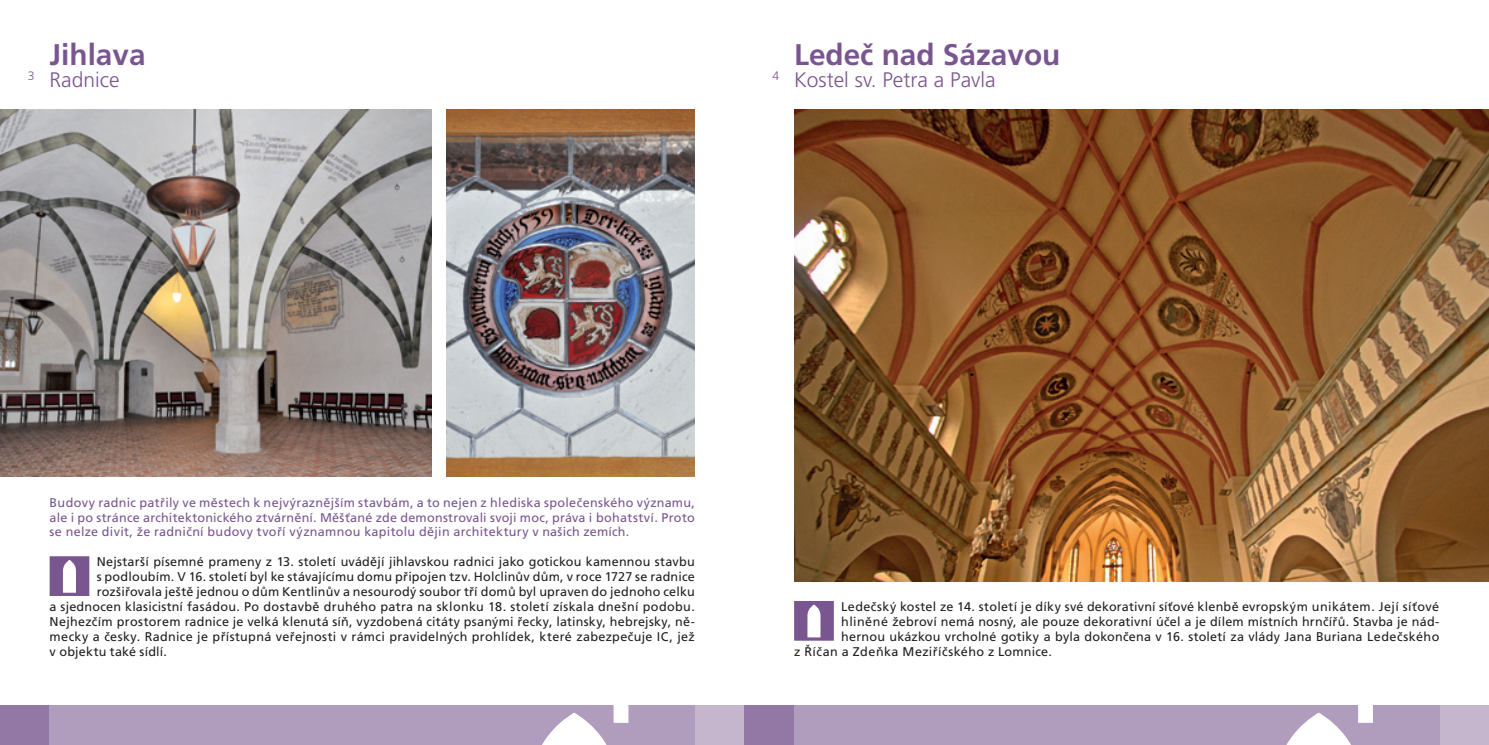
<style>
.page{position:relative;width:1489px;height:745px;background:#fff}
.page>*{position:absolute;margin:0;border:0;box-sizing:border-box;transform-origin:0 0}
.t1{font:700 29.75px "Frutiger CE";color:#7a5690}
.t2{font:300 21px "Frutiger CE";color:#7a5690}
.Text{font:12.6px "Frutiger CE";letter-spacing:.02em;color:#231f20}
.Text-2{font:12.6px/14.9px "Frutiger CE";letter-spacing:.025em;color:#7a5690;text-align:justify}
.t3{font:300 12.25px "Frutiger CE";color:#7a5690}
</style>
<div class="page">
<div style="left:1439px;top:704px;width:49px;height:40px;background:#c5b6ce"></div>
<div style="left:694px;top:704px;width:50px;height:40px;background:#c5b6ce"></div>
<div style="left:744px;top:704px;width:50px;height:40px;background:#9377a4"></div>
<div style="left:0;top:704px;width:50px;height:40px;background:#9377a4"></div>
<div style="left:794px;top:704px;width:645px;height:40px;background:#b09cbd"></div>
<div style="left:50px;top:704px;width:644px;height:40px;background:#b09cbd"></div>
<svg style="left:1275px;top:704px;width:97px;height:40px"></svg>
<svg style="left:531px;top:704px;width:97px;height:40px"></svg>
<img style="left:0;top:109px;width:432px;height:367px">
<img style="left:446px;top:109px;width:248px;height:367px">
<img style="left:794px;top:109px;width:694px;height:471px">
<svg style="left:50px;top:556px;width:39px;height:39px"></svg>
<svg style="left:794px;top:601px;width:39px;height:39px"></svg>
<p class="t3" style="left:28px;top:69px;width:8px">3</p>
<p class="t1" style="left:50px;top:36px;width:97px">Jihlava</p>
<p class="t2" style="left:50px;top:67px;width:72px">Radnice</p>
<p class="t3" style="left:772px;top:69px;width:8px">4</p>
<p class="t1" style="left:794px;top:36px;width:268px">Ledeč nad Sázavou</p>
<p class="t2" style="left:794px;top:67px;width:203px">Kostel sv. Petra a Pavla</p>
<p class="Text-2" style="left:50px;top:495px;width:646px">Budovy radnic patřily ve městech k nejvýraznějším stavbám, a to nejen z hlediska společenského významu, ale i po stránce architektonického ztvárnění. Měšťané zde demonstrovali svoji moc, práva i bohatství. Proto se nelze divit, že radniční budovy tvoří významnou kapitolu dějin architektury v našich zemích.</p>
<p class="Text" style="left:97px;top:554px;width:599px">Nejstarší písemné prameny z 13. století uvádějí jihlavskou radnici jako gotickou kamennou stavbu</p>
<p class="Text" style="left:97px;top:569px;width:599px">s podloubím. V 16. století byl ke stávajícímu domu připojen tzv. Holclinův dům, v roce 1727 se radnice</p>
<p class="Text" style="left:97px;top:584px;width:599px">rozšiřovala ještě jednou o dům Kentlinův a nesourodý soubor tří domů byl upraven do jednoho celku</p>
<p class="Text" style="left:50px;top:598px;width:646px">a sjednocen klasicistní fasádou. Po dostavbě druhého patra na sklonku 18. století získala dnešní podobu.</p>
<p class="Text" style="left:50px;top:613px;width:646px">Nejhezčím prostorem radnice je velká klenutá síň, vyzdobená citáty psanými řecky, latinsky, hebrejsky, ně-</p>
<p class="Text" style="left:50px;top:628px;width:646px">mecky a česky. Radnice je přístupná veřejnosti v rámci pravidelných prohlídek, které zabezpečuje IC, jež</p>
<p class="Text" style="left:50px;top:643px;width:119px">v objektu také sídlí.</p>
<p class="Text" style="left:841px;top:598px;width:599px">Ledečský kostel ze 14. století je díky své dekorativní síťové klenbě evropským unikátem. Její síťové</p>
<p class="Text" style="left:841px;top:613px;width:599px">hliněné žebroví nemá nosný, ale pouze dekorativní účel a je dílem místních hrnčířů. Stavba je nád-</p>
<p class="Text" style="left:841px;top:628px;width:599px">hernou ukázkou vrcholné gotiky a byla dokončena v 16. století za vlády Jana Buriana Ledečského</p>
<p class="Text" style="left:794px;top:643px;width:259px">z Říčan a Zdeňka Meziříčského z Lomnice.</p>
</div>
